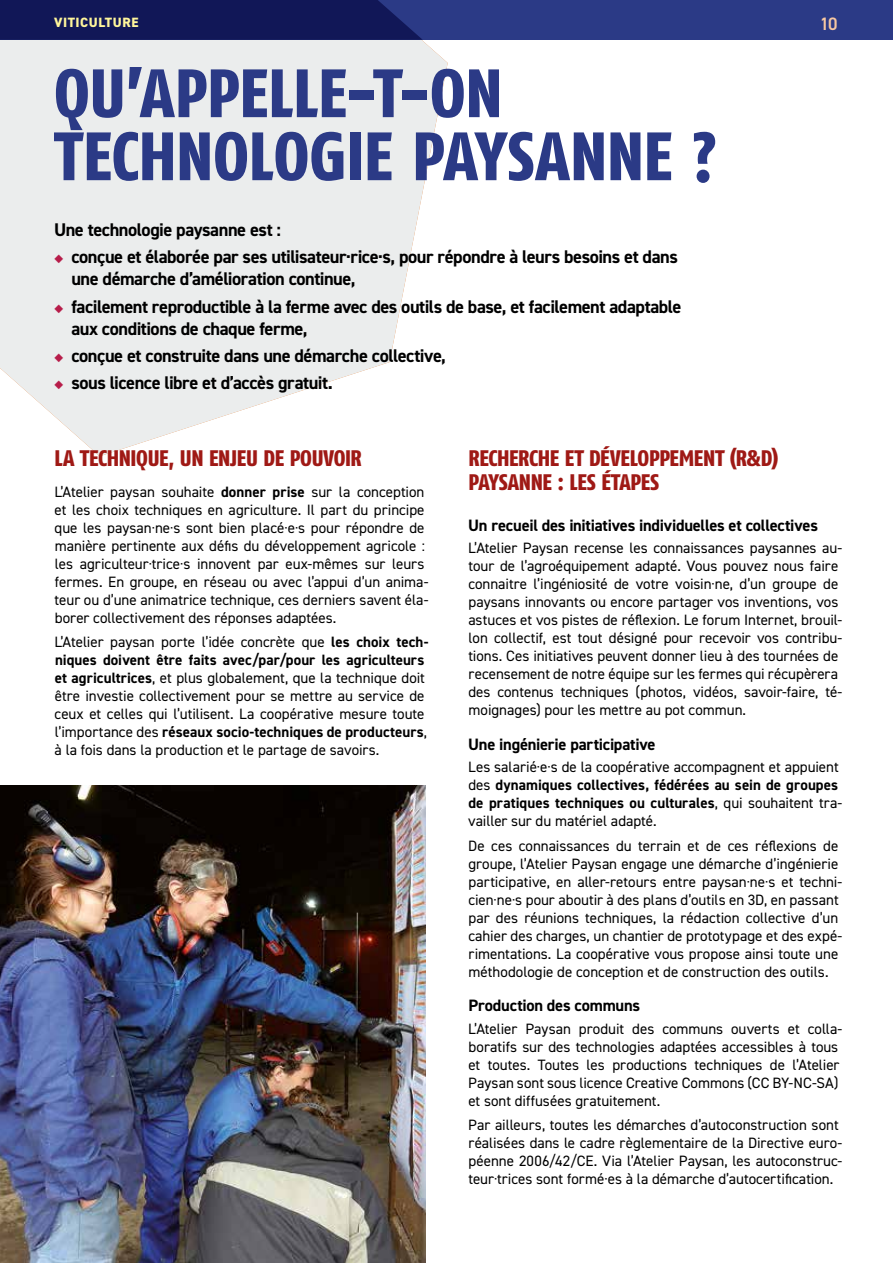
<style>
.page{position:relative;width:893px;height:1263px;background:#fff}
.page>*{position:absolute;margin:0;border:0;box-sizing:border-box;transform-origin:0 0}
.t1{font:800 68.25px/63px "Fago Co";letter-spacing:-.005em;color:#2b3a86}
.t2{font:800 22.5px/24px "Fago Co";letter-spacing:-.015em;color:#9f1915}
.t3{font:700 18.45px/22px "DIN2014";letter-spacing:-.025em;color:#000}
.t4{font:600 18px "DIN2014";color:#f7c8a2}
.t5{font:700 16.5px "DIN2014";letter-spacing:-.01em;color:#000}
.t6{font:15px/18px "DIN2014";color:#000}
.t7{font:800 13.5px "DIN2014";letter-spacing:.04em;color:#fff69b}
.s1{color:#b71d4a}
.s2{font-weight:700}
</style>
<div class="page">
<svg style="left:0;top:40px;width:448px;height:416px;fill:#ebeded"></svg>
<div style="left:0;top:0;width:893px;height:40px;background:#2b3a86"></div>
<svg style="left:0;top:0;width:423px;height:40px;background:#121959"></svg>
<img style="left:0;top:785px;width:425px;height:478px">
<p class="t7" style="left:54px;top:13px;width:86px">VITICULTURE</p>
<p class="t4" style="left:821px;top:12px;width:19px">10</p>
<h1 class="t1" style="left:54px;top:61px;width:664px">QU’APPELLE-T-ON<br>TECHNOLOGIE PAYSANNE ?</h1>
<p class="t3" style="left:54px;top:219px;width:229px">Une technologie paysanne est :</p>
<p class="t3" style="left:71px;top:246px;width:608px;text-indent:-17px"><span class="s1">◆</span> conçue et élaborée par ses utilisateur∙rice∙s, pour répondre à leurs besoins et dans une démarche d’amélioration continue,</p>
<p class="t3" style="left:71px;top:295px;width:612px;text-indent:-17px"><span class="s1">◆</span> facilement reproductible à la ferme avec des outils de base, et facilement adaptable aux conditions de chaque ferme,</p>
<p class="t3" style="left:54px;top:344px;width:393px"><span class="s1">◆</span> conçue et construite dans une démarche collective,</p>
<p class="t3" style="left:54px;top:371px;width:281px"><span class="s1">◆</span> sous licence libre et d’accès gratuit.</p>
<h2 class="t2" style="left:55px;top:446px;width:309px">LA TECHNIQUE, UN ENJEU DE POUVOIR</h2>
<p class="t6" style="left:55px;top:482px;width:376px">L’Atelier paysan souhaite <span class="s2">donner prise</span> sur la conception et les choix techniques en agriculture. Il part du principe que les paysan·ne·s sont bien placé·e·s pour répondre de manière pertinente aux défis du développement agricole : les agriculteur·trice·s innovent par eux-mêmes sur leurs fermes. En groupe, en réseau ou avec l’appui d’un anima&shy;teur ou d’une animatrice technique, ces derniers savent éla&shy;borer collectivement des réponses adaptées.</p>
<p class="t6" style="left:55px;top:633px;width:376px">L’Atelier paysan porte l’idée concrète que <span class="s2">les choix tech&shy;niques doivent être faits avec/par/pour les agriculteurs et agricultrices</span>, et plus globalement, que la technique doit être investie collectivement pour se mettre au service de ceux et celles qui l’utilisent. La coopérative mesure toute l’importance des <span class="s2">réseaux socio-techniques de producteurs</span>, à la fois dans la production et le partage de savoirs.</p>
<h2 class="t2" style="left:468px;top:446px;width:312px">RECHERCHE ET DÉVELOPPEMENT (R&amp;D)<br>PAYSANNE : LES ÉTAPES</h2>
<p class="t5" style="left:468px;top:514px;width:351px">Un recueil des initiatives individuelles et collectives</p>
<p class="t6" style="left:468px;top:539px;width:376px">L’Atelier Paysan recense les connaissances paysannes au&shy;tour de l’agroéquipement adapté. Vous pouvez nous faire connaitre l’ingéniosité de votre voisin·ne, d’un groupe de paysans innovants ou encore partager vos inventions, vos astuces et vos pistes de réflexion. Le forum Internet, brouil&shy;lon collectif, est tout désigné pour recevoir vos contribu&shy;tions. Ces initiatives peuvent donner lieu à des tournées de recensement de notre équipe sur les fermes qui récupèrera des contenus techniques (photos, vidéos, savoir-faire, té&shy;moignages) pour les mettre au pot commun.</p>
<p class="t5" style="left:468px;top:733px;width:189px">Une ingénierie participative</p>
<p class="t6" style="left:468px;top:758px;width:376px">Les salarié·e·s de la coopérative accompagnent et appuient des <span class="s2">dynamiques collectives, fédérées au sein de groupes de pratiques techniques ou culturales</span>, qui souhaitent tra&shy;vailler sur du matériel adapté.</p>
<p class="t6" style="left:468px;top:836px;width:376px">De ces connaissances du terrain et de ces réflexions de groupe, l’Atelier Paysan engage une démarche d’ingénierie participative, en aller-retours entre paysan·ne·s et techni&shy;cien·ne·s pour aboutir à des plans d’outils en 3D, en passant par des réunions techniques, la rédaction collective d’un cahier des charges, un chantier de prototypage et des expé&shy;rimentations. La coopérative vous propose ainsi toute une méthodologie de conception et de construction des outils.</p>
<p class="t5" style="left:468px;top:994px;width:173px">Production des communs</p>
<p class="t6" style="left:468px;top:1019px;width:376px">L’Atelier Paysan produit des communs ouverts et colla&shy;boratifs sur des technologies adaptées accessibles à tous et toutes. Toutes les productions techniques de l’Atelier Paysan sont sous licence Creative Commons (CC BY-NC-SA) et sont diffusées gratuitement.</p>
<p class="t6" style="left:468px;top:1115px;width:376px">Par ailleurs, toutes les démarches d’autoconstruction sont réalisées dans le cadre règlementaire de la Directive euro&shy;péenne 2006/42/CE. Via l’Atelier Paysan, les autoconstruc&shy;teur·trices sont formé·es à la démarche d’autocertification.</p>
</div>
